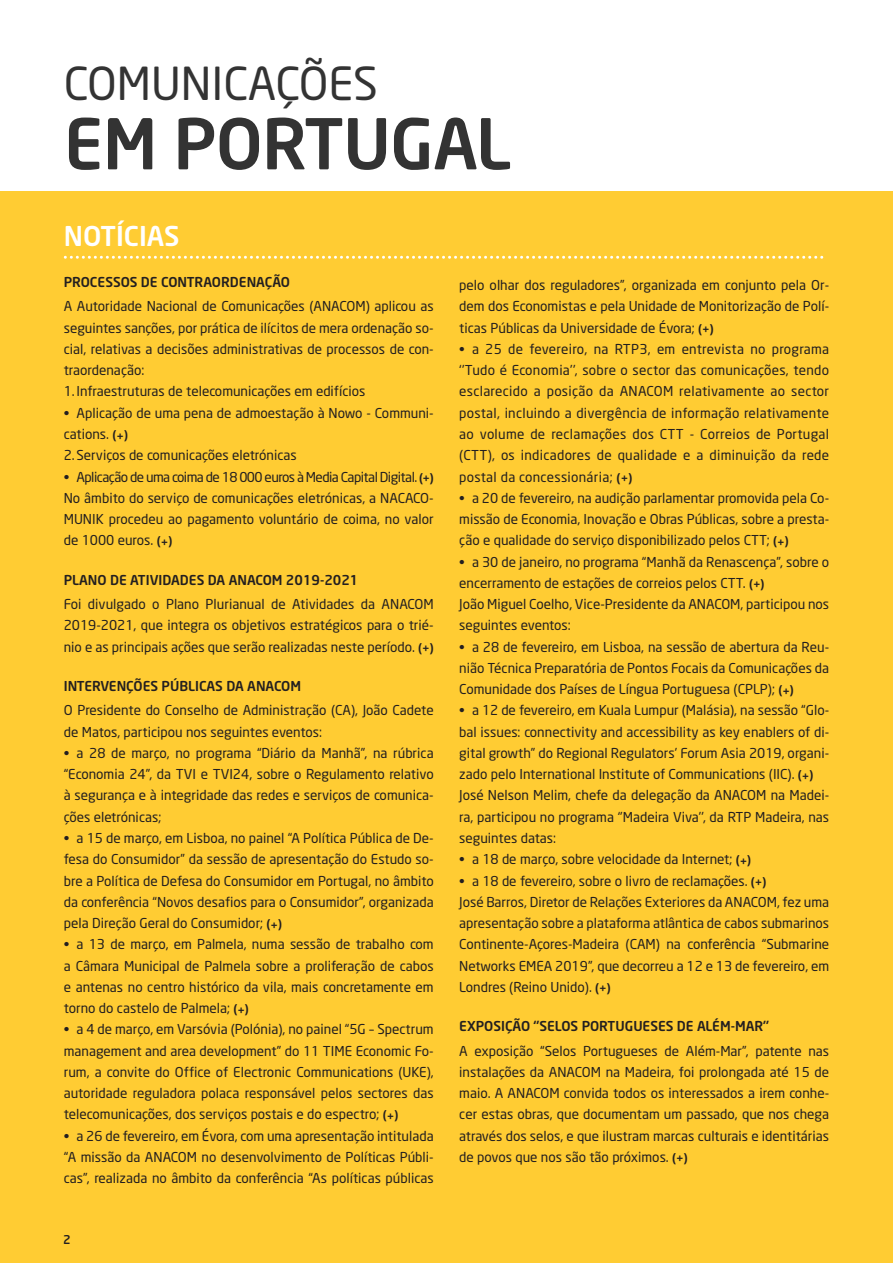
<style>
.page{position:relative;width:893px;height:1263px;background:#fff}
.page>*{position:absolute;margin:0;border:0;box-sizing:border-box;transform-origin:0 0}
.t1{font:500 69px "Neo Sans";letter-spacing:-.01em;color:#333}
.t2{font:45px "Neo Sans";color:#333}
.t3{font:500 27px "Neo Sans";color:#fff}
.Texto{font:13.5px/21.3px "Neo Sans";color:#231f20;text-align:justify}
.SUBTÍTULO_ALL_CAPS{font:500 13.5px "Neo Sans";color:#231f20}
.Texto-2{font:13.5px "Neo Sans";letter-spacing:-.04em;color:#231f20}
.t4{font:500 12px "Neo Sans";color:#231f20}
.s1{font-weight:500;font-size:12px}
</style>
<div class="page">
<div style="left:0;top:191px;width:893px;height:1072px;background:#fc3"></div>
<svg style="left:65px;top:256px;width:759px;height:3px"></svg>
<h2 class="t2" style="left:64px;top:56px;width:316px">COMUNICAÇÕES</h2>
<h1 class="t1" style="left:64px;top:100px;width:449px">EM PORTUGAL</h1>
<h3 class="t3" style="left:64px;top:219px;width:117px">NOTÍCIAS</h3>
<p class="SUBTÍTULO_ALL_CAPS" style="left:64px;top:274px;width:228px">PROCESSOS DE CONTRAORDENAÇÃO</p>
<p class="Texto" style="left:64px;top:296px;width:371px">A Autoridade Nacional de Comunicações (ANACOM) aplicou as seguintes sanções, por prática de ilícitos de mera ordenação so&shy;cial, relativas a decisões administrativas de processos de con&shy;traordenação:</p>
<p class="Texto" style="left:64px;top:381px;width:303px">1.Infraestruturas de telecomunicações em edifícios</p>
<p class="Texto" style="left:64px;top:402px;width:371px">• Aplicação de uma pena de admoestação à Nowo - Communi&shy;cations. <span class="s1">(</span><sub>+</sub><span class="s1">)</span></p>
<p class="Texto" style="left:64px;top:444px;width:235px">2.Serviços de comunicações eletrónicas</p>
<p class="Texto-2" style="left:64px;top:468px;width:371px">• Aplicação de uma coima de 18 000 euros à Media Capital Digital. <span class="s1">(</span><sub>+</sub><span class="s1">)</span></p>
<p class="Texto" style="left:64px;top:487px;width:371px">No âmbito do serviço de comunicações eletrónicas, a NACACO-MUNIK procedeu ao pagamento voluntário de coima, no valor de 1000 euros. <span class="s1">(</span><sub>+</sub><span class="s1">)</span></p>
<p class="SUBTÍTULO_ALL_CAPS" style="left:64px;top:571px;width:296px">PLANO DE ATIVIDADES DA ANACOM 2019-2021</p>
<p class="Texto" style="left:64px;top:593px;width:371px">Foi divulgado o Plano Plurianual de Atividades da ANACOM 2019-2021, que integra os objetivos estratégicos para o trié&shy;nio e as principais ações que serão realizadas neste período. <span class="s1">(</span><sub>+</sub><span class="s1">)</span></p>
<p class="SUBTÍTULO_ALL_CAPS" style="left:64px;top:678px;width:239px">INTERVENÇÕES PÚBLICAS DA ANACOM</p>
<p class="Texto" style="left:64px;top:700px;width:371px">O Presidente do Conselho de Administração (CA), João Cadete de Matos, participou nos seguintes eventos:</p>
<p class="Texto" style="left:64px;top:742px;width:371px">• a 28 de março, no programa “Diário da Manhã”, na rúbrica “Economia 24”, da TVI e TVI24, sobre o Regulamento relativo à segurança e à integridade das redes e serviços de comunica&shy;ções eletrónicas;</p>
<p class="Texto" style="left:64px;top:827px;width:371px">• a 15 de março, em Lisboa, no painel “A Política Pública de De&shy;fesa do Consumidor” da sessão de apresentação do Estudo so&shy;bre a Política de Defesa do Consumidor em Portugal, no âmbito da conferência “Novos desafios para o Consumidor”, organizada pela Direção Geral do Consumidor; <span class="s1">(</span><sub>+</sub><span class="s1">)</span></p>
<p class="Texto" style="left:64px;top:933px;width:371px">• a 13 de março, em Palmela, numa sessão de trabalho com a Câmara Municipal de Palmela sobre a proliferação de cabos e antenas no centro histórico da vila, mais concretamente em torno do castelo de Palmela; <span class="s1">(</span><sub>+</sub><span class="s1">)</span></p>
<p class="Texto" style="left:64px;top:1018px;width:371px">• a 4 de março, em Varsóvia (Polónia), no painel “5G – Spectrum management and area development” do 11 TIME Economic Fo&shy;rum, a convite do Office of Electronic Communications (UKE), autoridade reguladora polaca responsável pelos sectores das telecomunicações, dos serviços postais e do espectro; <span class="s1">(</span><sub>+</sub><span class="s1">)</span></p>
<p class="Texto" style="left:64px;top:1125px;width:371px">• a 26 de fevereiro, em Évora, com uma apresentação intitulada “A missão da ANACOM no desenvolvimento de Políticas Públi&shy;cas”, realizada no âmbito da conferência “As políticas públicas</p>
<p class="t4" style="left:63px;top:1232px;width:9px">2</p>
<p class="Texto" style="left:459px;top:274px;width:371px">pelo olhar dos reguladores”, organizada em conjunto pela Or&shy;dem dos Economistas e pela Unidade de Monitorização de Polí&shy;ticas Públicas da Universidade de Évora; <span class="s1">(</span><sub>+</sub><span class="s1">)</span></p>
<p class="Texto" style="left:459px;top:338px;width:371px">• a 25 de fevereiro, na RTP3, em entrevista no programa ‘’Tudo é Economia’’, sobre o sector das comunicações, tendo esclarecido a posição da ANACOM relativamente ao sector postal, incluindo a divergência de informação relativamente ao volume de reclamações dos CTT - Correios de Portugal (CTT), os indicadores de qualidade e a diminuição da rede postal da concessionária; <span class="s1">(</span><sub>+</sub><span class="s1">)</span></p>
<p class="Texto" style="left:459px;top:487px;width:371px">• a 20 de fevereiro, na audição parlamentar promovida pela Co&shy;missão de Economia, Inovação e Obras Públicas, sobre a presta&shy;ção e qualidade do serviço disponibilizado pelos CTT; <span class="s1">(</span><sub>+</sub><span class="s1">)</span></p>
<p class="Texto" style="left:459px;top:551px;width:371px">• a 30 de janeiro, no programa “Manhã da Renascença”, sobre o encerramento de estações de correios pelos CTT. <span class="s1">(</span><sub>+</sub><span class="s1">)</span></p>
<p class="Texto" style="left:459px;top:593px;width:371px">João Miguel Coelho, Vice-Presidente da ANACOM, participou nos seguintes eventos:</p>
<p class="Texto" style="left:459px;top:636px;width:371px">• a 28 de fevereiro, em Lisboa, na sessão de abertura da Reu&shy;nião Técnica Preparatória de Pontos Focais da Comunicações da Comunidade dos Países de Língua Portuguesa (CPLP); <span class="s1">(</span><sub>+</sub><span class="s1">)</span></p>
<p class="Texto" style="left:459px;top:700px;width:371px">• a 12 de fevereiro, em Kuala Lumpur (Malásia), na sessão “Glo&shy;bal issues: connectivity and accessibility as key enablers of di&shy;gital growth” do Regional Regulators’ Forum Asia 2019, organi&shy;zado pelo International Institute of Communications (IIC). <span class="s1">(</span><sub>+</sub><span class="s1">)</span></p>
<p class="Texto" style="left:459px;top:785px;width:371px">José Nelson Melim, chefe da delegação da ANACOM na Madei&shy;ra, participou no programa ‘’Madeira Viva’’, da RTP Madeira, nas seguintes datas:</p>
<p class="Texto" style="left:459px;top:848px;width:294px">• a 18 de março, sobre velocidade da Internet; <span class="s1">(</span><sub>+</sub><span class="s1">)</span></p>
<p class="Texto" style="left:459px;top:870px;width:309px">• a 18 de fevereiro, sobre o livro de reclamações. <span class="s1">(</span><sub>+</sub><span class="s1">)</span></p>
<p class="Texto" style="left:459px;top:891px;width:371px">José Barros, Diretor de Relações Exteriores da ANACOM, fez uma apresentação sobre a plataforma atlântica de cabos submarinos Continente-Açores-Madeira (CAM) na conferência “Submarine Networks EMEA 2019”, que decorreu a 12 e 13 de fevereiro, em Londres (Reino Unido). <span class="s1">(</span><sub>+</sub><span class="s1">)</span></p>
<p class="SUBTÍTULO_ALL_CAPS" style="left:459px;top:1018px;width:311px">EXPOSIÇÃO ‘’SELOS PORTUGUESES DE ALÉM-MAR’’</p>
<p class="Texto" style="left:459px;top:1040px;width:371px">A exposição “Selos Portugueses de Além-Mar”, patente nas instalações da ANACOM na Madeira, foi prolongada até 15 de maio. A ANACOM convida todos os interessados a irem conhe&shy;cer estas obras, que documentam um passado, que nos chega através dos selos, e que ilustram marcas culturais e identitárias de povos que nos são tão próximos. <span class="s1">(</span><sub>+</sub><span class="s1">)</span></p>
</div>
